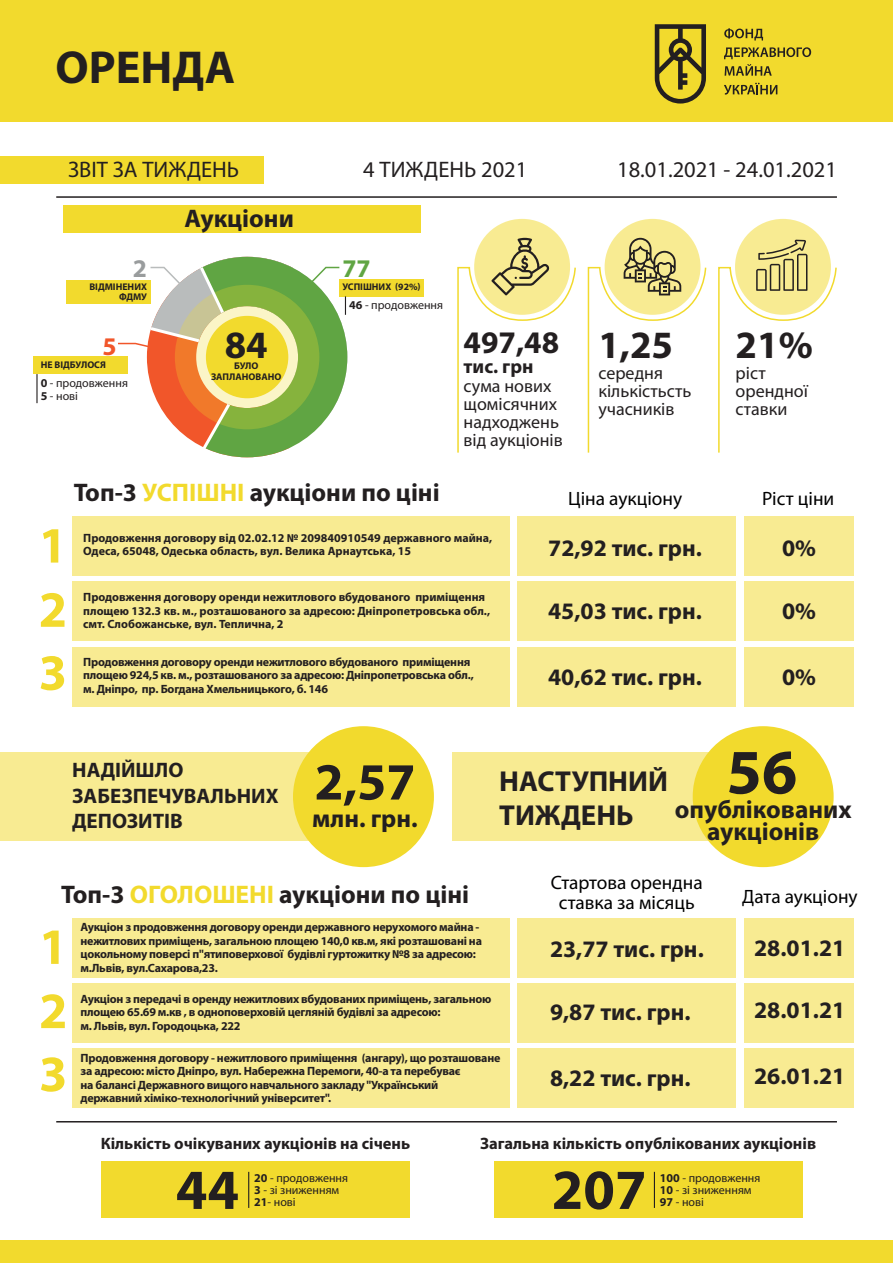
<style>
.page{position:relative;width:893px;height:1263px;background:#fff}
.page>*{position:absolute;margin:0;border:0;box-sizing:border-box;transform-origin:0 0}
.t1{font:700 63.75px "Myriad Pro";color:#231f20}
.t2{font:700 57px "Myriad Pro";color:#231f20}
.t3{font:700 52.5px "Myriad Pro";color:#231f20}
.t4{font:700 51.3px/63.6px "Myriad Pro";color:#f2da2d;text-align:justify}
.t5{font:700 46.35px "Myriad Pro";color:#231f20}
.t6{font:700 38.85px "Myriad Pro";color:#231f20}
.t7{font:700 31.5px "Myriad Pro";color:#231f20}
.t8{font:700 28.95px/34.7px "Myriad Pro";color:#231f20}
.t9{font:700 25.5px/22px "Myriad Pro";color:#231f20;text-align:center}
.t10{font:700 25.5px "Myriad Pro";color:#60a543}
.t11{font:700 25.5px "Myriad Pro";color:#999c9d}
.t12{font:700 25.5px "Myriad Pro";color:#f1562a}
.t13{font:700 23.7px "Myriad Pro";color:#231f20}
.t14{font:22.5px "Myriad Pro";color:#231f20}
.t15{font:700 21px/25.5px "Myriad Pro";color:#231f20}
.t16{font:700 19.65px "Myriad Pro";letter-spacing:-.005em;color:#231f20}
.t17{font:19.35px/19.5px "Myriad Pro";color:#000001;text-align:center}
.t18{font:18px/18px "Myriad Pro";color:#231f20}
.t19{font:700 16.5px "Myriad Pro";color:#231f20}
.t20{font:700 12px/13.5px "Myriad Pro";letter-spacing:-.02em;color:#231f20}
.t21{font:700 12px/13.5px "Myriad Pro";color:#231f20}
.t22{font:12px/12px "Myriad Pro";color:#231f20}
.t23{font:700 9.75px/9.8px "Myriad Pro";color:#231f20;text-align:right}
.s1{font-weight:700}
.s2{color:#f2da2d}
</style>
<div class="page">
<div style="left:0;top:752px;width:339px;height:89px;background:#f8eb92"></div>
<div style="left:293px;top:726px;width:141px;height:141px;background:#f2da2d;border-radius:50%"></div>
<div style="left:452px;top:752px;width:300px;height:89px;background:#f8eb92"></div>
<div style="left:693px;top:726px;width:141px;height:141px;background:#f2da2d;border-radius:50%"></div>
<div style="left:102px;top:1161px;width:308px;height:56px;background:#f2da2d"></div>
<div style="left:494px;top:1161px;width:308px;height:56px;background:#f2da2d"></div>
<div style="left:517px;top:516px;width:219px;height:60px;background:#f8eb92"></div>
<div style="left:517px;top:581px;width:219px;height:60px;background:#f8eb92"></div>
<div style="left:517px;top:647px;width:219px;height:59px;background:#f8eb92"></div>
<div style="left:744px;top:516px;width:110px;height:60px;background:#f8eb92"></div>
<div style="left:744px;top:581px;width:110px;height:60px;background:#f8eb92"></div>
<div style="left:744px;top:647px;width:110px;height:59px;background:#f8eb92"></div>
<div style="left:72px;top:516px;width:438px;height:60px;background:#f8eb92"></div>
<div style="left:72px;top:581px;width:438px;height:60px;background:#f8eb92"></div>
<div style="left:72px;top:647px;width:438px;height:59px;background:#f8eb92"></div>
<div style="left:66px;top:280px;width:84px;height:24px;background:#f2da2d"></div>
<div style="left:34px;top:357px;width:94px;height:17px;background:#f2da2d"></div>
<div style="left:339px;top:279px;width:84px;height:17px;background:#f2da2d"></div>
<div style="left:63px;top:206px;width:357px;height:27px;background:#f2da2d"></div>
<div style="left:0;top:0;width:893px;height:122px;background:#f2da2d"></div>
<svg style="left:724px;top:28px;width:39px;height:13px"></svg>
<svg style="left:724px;top:47px;width:87px;height:29px"></svg>
<svg style="left:724px;top:83px;width:53px;height:12px"></svg>
<svg style="left:655px;top:24px;width:51px;height:80px"></svg>
<div style="left:474px;top:219px;width:96px;height:96px;background:#f8eb92;border-radius:50%"></div>
<div style="left:605px;top:219px;width:95px;height:96px;background:#f8eb92;border-radius:50%"></div>
<div style="left:735px;top:219px;width:96px;height:96px;background:#f8eb92;border-radius:50%"></div>
<svg style="left:587px;top:238px;width:120px;height:215px"></svg>
<svg style="left:457px;top:238px;width:119px;height:215px"></svg>
<svg style="left:718px;top:240px;width:119px;height:213px"></svg>
<hr style="left:56px;top:196px;width:781px;height:2px;background:#231f20">
<hr style="left:56px;top:1121px;width:781px;height:1px;background:#231f20">
<div style="left:0;top:156px;width:264px;height:28px;background:#f2da2d"></div>
<div style="left:0;top:1240px;width:893px;height:23px;background:#f2da2d"></div>
<div style="left:517px;top:918px;width:219px;height:59px;background:#f8eb92"></div>
<div style="left:517px;top:983px;width:219px;height:59px;background:#f8eb92"></div>
<div style="left:517px;top:1048px;width:219px;height:60px;background:#f8eb92"></div>
<div style="left:745px;top:918px;width:109px;height:59px;background:#f8eb92"></div>
<div style="left:745px;top:983px;width:109px;height:59px;background:#f8eb92"></div>
<div style="left:745px;top:1048px;width:109px;height:60px;background:#f8eb92"></div>
<div style="left:73px;top:918px;width:437px;height:59px;background:#f8eb92"></div>
<div style="left:73px;top:983px;width:437px;height:59px;background:#f8eb92"></div>
<div style="left:73px;top:1048px;width:437px;height:60px;background:#f8eb92"></div>
<hr style="left:36px;top:374px;width:2px;height:29px;background:#231f20">
<hr style="left:248px;top:1172px;width:1px;height:36px;background:#231f20">
<hr style="left:654px;top:1172px;width:1px;height:36px;background:#231f20">
<svg style="left:117px;top:257px;width:230px;height:200px"></svg>
<h3 class="t5" style="left:55px;top:37px;width:181px">ОРЕНДА</h3>
<h3 class="t14" style="left:68px;top:156px;width:173px">ЗВІТ ЗА ТИЖДЕНЬ</h3>
<h3 class="t9" style="left:184px;top:206px;width:111px">Аукціони</h3>
<h3 class="t14" style="left:363px;top:156px;width:166px">4 ТИЖДЕНЬ 2021</h3>
<h3 class="t14" style="left:617px;top:156px;width:221px">18.01.2021 - 24.01.2021</h3>
<h3 class="t11" style="left:133px;top:251px;width:16px">2</h3>
<h3 class="t10" style="left:342px;top:251px;width:30px">77</h3>
<p class="t23" style="left:89px;top:282px;width:59px">ВІДМІНЕНИХ<br>ФДМУ</p>
<p class="t23" style="left:342px;top:282px;width:80px">УСПІШНИХ (92%)</p>
<p class="t22" style="left:349px;top:299px;width:95px"><span class="s1">46</span> - продовження</p>
<h3 class="t12" style="left:102px;top:329px;width:16px">5</h3>
<h3 class="t6" style="left:225px;top:320px;width:45px">84</h3>
<p class="t23" style="left:211px;top:360px;width:72px;line-height:10.5px;text-align:center">БУЛО<br>ЗАПЛАНОВАНО</p>
<p class="t23" style="left:41px;top:360px;width:67px">НЕ ВІДБУЛОСЯ</p>
<p class="t22" style="left:41px;top:376px;width:89px;line-height:13.5px"><span class="s1">0</span> - продовження<br><span class="s1">5</span> - нові</p>
<h3 class="t7" style="left:464px;top:322px;width:97px">497,48</h3>
<h3 class="t16" style="left:464px;top:353px;width:71px">тис. грн</h3>
<h3 class="t18" style="left:464px;top:377px;width:101px">сума нових щомісячних надходжень від аукціонів</h3>
<h3 class="t6" style="left:598px;top:320px;width:76px">1,25</h3>
<h3 class="t18" style="left:598px;top:364px;width:95px">середня кількістьсть учасників</h3>
<h3 class="t6" style="left:736px;top:320px;width:79px">21%</h3>
<h3 class="t18" style="left:736px;top:364px;width:74px">ріст орендної ставки</h3>
<h3 class="t4" style="left:39px;top:512px;width:30px">1<br>2<br>3</h3>
<h3 class="t9" style="left:74px;top:480px;width:368px">Топ-3 <span class="s2">УСПІШНІ</span> аукціони по ціні</h3>
<h3 class="t17" style="left:568px;top:488px;width:116px">Ціна аукціону</h3>
<h3 class="t17" style="left:762px;top:488px;width:74px">Ріст ціни</h3>
<p class="t21" style="left:83px;top:531px;width:411px">Продовження договору від 02.02.12 № 209840910549 державного майна,<br>Одеса, 65048, Одеська область, вул. Велика Арнаутська, 15</p>
<h3 class="t13" style="left:548px;top:533px;width:155px">72,92 тис. грн.</h3>
<h3 class="t13" style="left:782px;top:533px;width:35px">0%</h3>
<p class="t21" style="left:83px;top:590px;width:408px">Продовження договору оренди нежитлового вбудованого приміщення площею 132.3 кв. м., розташованого за адресою: Дніпропетровська обл., смт. Слобожанське, вул. Теплична, 2</p>
<p class="t20" style="left:83px;top:655px;width:392px">Продовження договору оренди нежитлового вбудованого приміщення площею 924,5 кв. м., розташованого за адресою: Дніпропетровська обл., м. Дніпро, пр. Богдана Хмельницького, б. 146</p>
<h3 class="t13" style="left:548px;top:595px;width:155px">45,03 тис. грн.</h3>
<h3 class="t13" style="left:782px;top:595px;width:35px">0%</h3>
<h3 class="t13" style="left:548px;top:661px;width:155px">40,62 тис. грн.</h3>
<h3 class="t13" style="left:782px;top:661px;width:35px">0%</h3>
<h3 class="t15" style="left:72px;top:757px;width:208px">НАДІЙШЛО<br>ЗАБЕЗПЕЧУВАЛЬНИХ<br>ДЕПОЗИТІВ</h3>
<h3 class="t3" style="left:314px;top:748px;width:103px">2,57</h3>
<h3 class="t8" style="left:499px;top:762px;width:170px">НАСТУПНИЙ<br>ТИЖДЕНЬ</h3>
<h3 class="t9" style="left:312px;top:807px;width:107px">млн. грн.</h3>
<h1 class="t1" style="left:726px;top:730px;width:72px">56</h1>
<h3 class="t9" style="left:675px;top:797px;width:178px">опублікованих аукціонів</h3>
<h3 class="t17" style="left:551px;top:872px;width:153px">Стартова орендна ставка за місяць</h3>
<h3 class="t13" style="left:550px;top:934px;width:155px">23,77 тис. грн.</h3>
<h3 class="t9" style="left:61px;top:882px;width:409px">Топ-3 <span class="s2">ОГОЛОШЕНІ</span> аукціони по ціні</h3>
<h3 class="t17" style="left:742px;top:886px;width:117px">Дата аукціону</h3>
<p class="t20" style="left:81px;top:920px;width:403px">Аукціон з продовження договору оренди державного нерухомого майна - нежитлових приміщень, загальною площею 140,0 кв.м, які розташовані на цокольному поверсі п"ятиповерхової будівлі гуртожитку №8 за адресою: м.Львів, вул.Сахарова,23.</p>
<h3 class="t4" style="left:39px;top:913px;width:30px">1<br>2<br>3</h3>
<h3 class="t13" style="left:754px;top:932px;width:93px">28.01.21</h3>
<p class="t20" style="left:81px;top:991px;width:412px">Аукціон з передачі в оренду нежитлових вбудованих приміщень, загальною площею 65.69 м.кв , в одноповерховій цегляній будівлі за адресою:<br>м. Львів, вул. Городоцька, 222</p>
<p class="t20" style="left:81px;top:1050px;width:421px">Продовження договору - нежитлового приміщення (ангару), що розташоване за адресою: місто Дніпро, вул. Набережна Перемоги, 40-а та перебуває<br>на балансі Державного вищого навчального закладу "Український державний хіміко-технологічний університет".</p>
<h3 class="t13" style="left:754px;top:995px;width:93px">28.01.21</h3>
<h3 class="t13" style="left:550px;top:997px;width:142px">9,87 тис. грн.</h3>
<h3 class="t13" style="left:754px;top:1061px;width:93px">26.01.21</h3>
<h3 class="t13" style="left:550px;top:1063px;width:142px">8,22 тис. грн.</h3>
<h3 class="t19" style="left:101px;top:1132px;width:311px">Кількість очікуваних аукціонів на січень</h3>
<h3 class="t19" style="left:480px;top:1132px;width:338px">Загальна кількість опублікованих аукціонів</h3>
<h2 class="t2" style="left:176px;top:1152px;width:65px">44</h2>
<h2 class="t2" style="left:552px;top:1152px;width:96px">207</h2>
<p class="t22" style="left:254px;top:1171px;width:95px"><span class="s1">20</span> - продовження<br><span class="s1">3</span> - зі зниженням<br><span class="s1">21</span>- нові</p>
<p class="t22" style="left:660px;top:1171px;width:102px"><span class="s1">100</span> - продовження<br><span class="s1">10</span> - зі зниженням<br><span class="s1">97</span> - нові</p>
</div>
